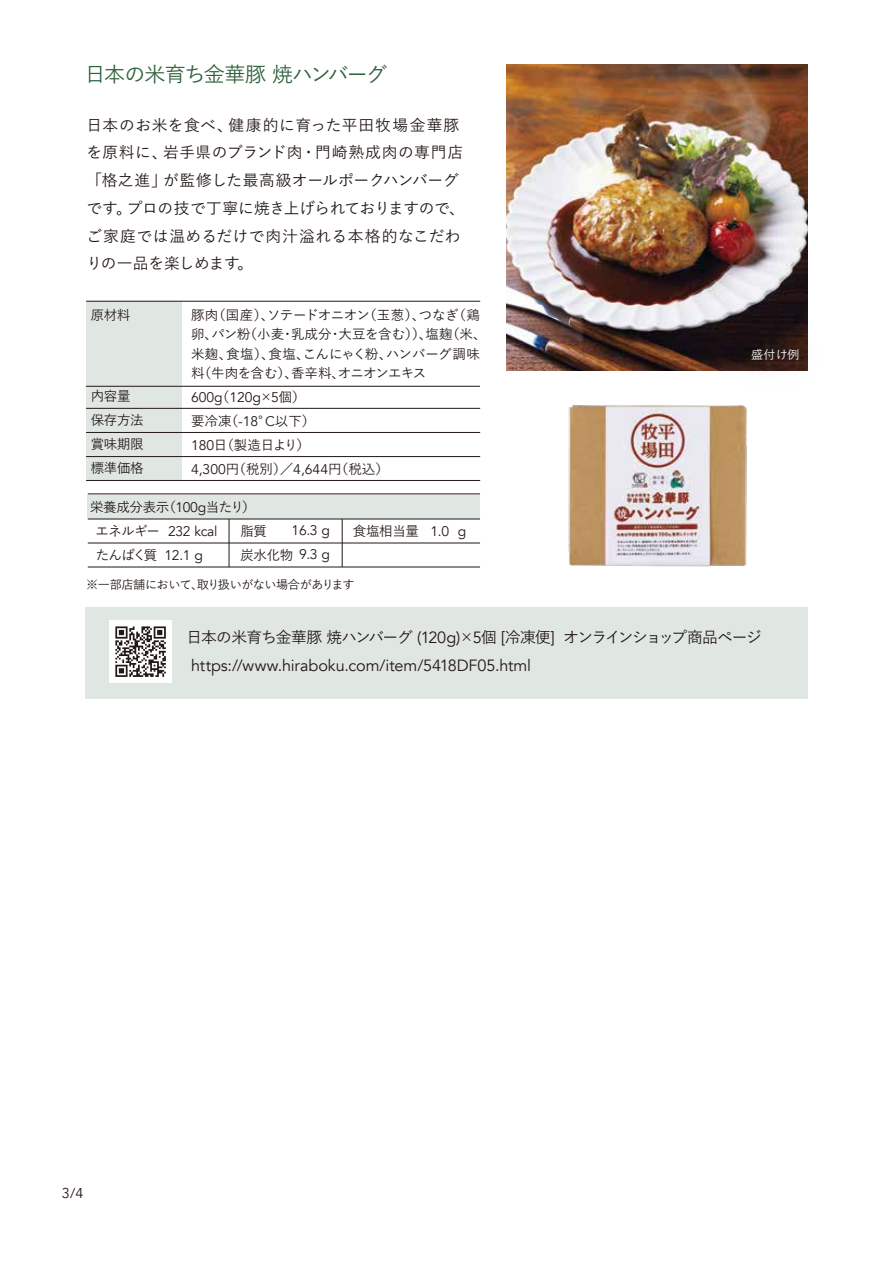
<style>
.page{position:relative;width:893px;height:1263px;background:#fff}
.page>*{position:absolute;margin:0;border:0;box-sizing:border-box;transform-origin:0 0}
.t1{font:500 21px "Yu Go";letter-spacing:-.055em;color:#2f613b}
.t2{font:16.2px "Avenir";letter-spacing:-.005em;color:#221815}
.t3{font:500 15.75px/27.8px "Yu Go";letter-spacing:.005em;color:#221815}
.t4{font:500 15.75px "Yu Go";letter-spacing:-.075em;color:#221815}
.t5{font:14.25px "Avenir";color:#221815}
.t6{font:13.95px/24px "Avenir";letter-spacing:-.025em;color:#221815}
.t7{font:13.95px "Avenir";color:#221815}
.t8{font:500 13.5px/24px "Yu Go";letter-spacing:-.025em;color:#221815}
.t9{font:500 13.5px/24px "Yu Go";color:#221815}
.t10{font:500 13.5px/23.9px "Yu Go";letter-spacing:-.045em;color:#221815}
.t11{font:500 12.15px "Yu Go";letter-spacing:-.03em;color:#221815}
.t12{font:500 12px "Yu Go";color:#fff}
.s1{font-family:"Yu Go";font-weight:500;font-size:13.5px}
.s2{font-family:"Avenir";font-weight:400;font-size:13.95px}
.s3{font-family:"Avenir";font-weight:400;font-size:16.2px}
</style>
<div class="page">
<img style="left:568px;top:404px;width:179px;height:163px">
<div style="left:85px;top:607px;width:723px;height:91px;background:#e0e7e2"></div>
<div style="left:88px;top:495px;width:392px;height:24px;background:#e0e7e2"></div>
<div style="left:86px;top:301px;width:96px;height:179px;background:#e0e7e2"></div>
<hr style="left:86px;top:408px;width:394px;height:1px;background:#221815">
<hr style="left:86px;top:301px;width:394px;height:1px;background:#221815">
<hr style="left:88px;top:493px;width:392px;height:1px;background:#221815">
<hr style="left:88px;top:519px;width:392px;height:1px;background:#221815">
<hr style="left:88px;top:542px;width:392px;height:1px;background:#221815">
<hr style="left:88px;top:566px;width:392px;height:1px;background:#221815">
<hr style="left:86px;top:432px;width:394px;height:1px;background:#221815">
<hr style="left:86px;top:456px;width:394px;height:1px;background:#221815">
<hr style="left:86px;top:480px;width:394px;height:1px;background:#221815">
<hr style="left:86px;top:386px;width:394px;height:1px;background:#221815">
<hr style="left:229px;top:519px;width:1px;height:48px;background:#221815">
<hr style="left:342px;top:519px;width:1px;height:48px;background:#221815">
<img style="left:506px;top:64px;width:302px;height:306px">
<img style="left:713px;top:310px;width:95px;height:61px">
<div style="left:109px;top:620px;width:63px;height:63px;background:#fff"></div>
<svg style="left:115px;top:626px;width:51px;height:51px"></svg>
<h1 class="t1" style="left:85px;top:55px;width:304px">日本の米育ち金華豚焼ハンバーグ</h1>
<p class="t3" style="left:86px;top:109px;width:380px">日本のお米を食べ、健康的に育った平田牧場金華豚を原料に、岩手県のブランド肉・門崎熟成肉の専門店「格之進」が監修した最高級オールポークハンバーグです。プロの技で丁寧に焼き上げられておりますので、ご家庭では温めるだけで肉汁溢れる本格的なこだわりの一品を楽しめます。</p>
<p class="t8" style="left:91px;top:301px;width:41px">原材料</p>
<p class="t8" style="left:91px;top:382px;width:54px">内容量保存方法賞味期限標準価格</p>
<p class="t8" style="left:191px;top:303px;width:297px;line-height:19.5px">豚肉（国産）、ソテードオニオン（玉葱）、つなぎ（鶏卵、パン粉（小麦・乳成分・大豆を含む））、塩麹（米、米麹、食塩）、食塩、こんにゃく粉、ハンバーグ調味料（牛肉を含む）、香辛料、オニオンエキス</p>
<p class="t7" style="left:191px;top:389px;width:116px">600g<span class="s1">（</span>120g<span class="s1">×</span>5<span class="s1">個）</span></p>
<p class="t9" style="left:191px;top:407px;width:199px">要冷凍（<span class="s2">-18</span>°<span class="s2">C</span>以下）<br><span class="s2">180</span>日（製造日より）　<br><span class="s2">4,300</span>円（税別）／<span class="s2">4,644</span>円（税込）</p>
<p class="t10" style="left:96px;top:494px;width:162px;text-indent:-6px">栄養成分表示（<span class="s2">100g</span>当たり）エネルギー<br>たんぱく質</p>
<p class="t6" style="left:292px;top:519px;width:40px">16.3 g</p>
<p class="t8" style="left:353px;top:517px;width:115px">食塩相当量 <span class="s2">1.0 g</span></p>
<p class="t8" style="left:240px;top:517px;width:91px">脂質<br>炭水化物 <span class="s2">9.3 g</span></p>
<p class="t6" style="left:165px;top:519px;width:54px">232 kcal<br>12.1 g</p>
<p class="t11" style="left:86px;top:573px;width:270px">※一部店舗において、取り扱いがない場合があります</p>
<p class="t12" style="left:751px;top:344px;width:50px">盛付け例</p>
<p class="t4" style="left:187px;top:623px;width:577px">日本の米育ち金華豚焼ハンバーグ <span class="s3">(120g)</span>×<span class="s3">5</span>個 <span class="s3">[</span>冷凍便<span class="s3">]</span> オンラインショップ商品ページ</p>
<p class="t2" style="left:191px;top:656px;width:342px">https://www.hiraboku.com/item/5418DF05.html</p>
<p class="t5" style="left:62px;top:1185px;width:23px">3/4</p>
</div>
